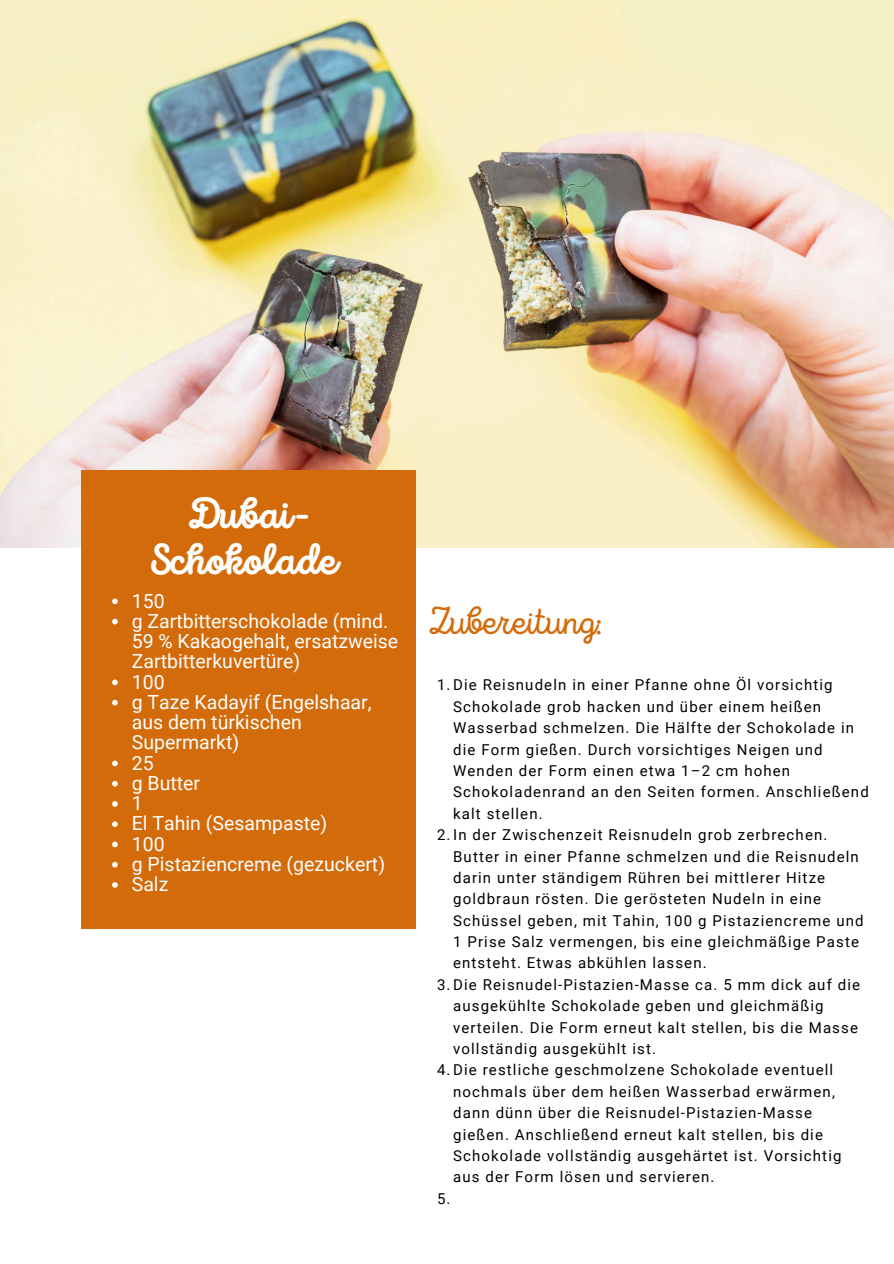
<style>
.page{position:relative;width:894px;height:1264px;background:#fff}
.page>*{position:absolute;margin:0;border:0;box-sizing:border-box;transform-origin:0 0}
.t1{font:700 42.45px/46.2px "Intro Script";color:#fff;text-align:center}
.t2{font:39.15px "Intro Script";color:#d36b0a}
.t3{font:19.5px/20.2px "Roboto";color:#fff}
.t4{font:15px "Roboto";letter-spacing:.075em;color:#000}
</style>
<div class="page">
<img style="left:0;top:0;width:893px;height:547px">
<div style="left:82px;top:470px;width:334px;height:458px;background:#d36b0a"></div>
<svg style="left:112px;top:598px;width:6px;height:6px"></svg>
<svg style="left:112px;top:618px;width:6px;height:6px"></svg>
<svg style="left:112px;top:679px;width:6px;height:6px"></svg>
<svg style="left:112px;top:699px;width:6px;height:6px"></svg>
<svg style="left:112px;top:760px;width:6px;height:6px"></svg>
<svg style="left:112px;top:780px;width:6px;height:6px"></svg>
<svg style="left:112px;top:801px;width:6px;height:5px"></svg>
<svg style="left:112px;top:821px;width:6px;height:6px"></svg>
<svg style="left:112px;top:841px;width:6px;height:6px"></svg>
<svg style="left:112px;top:861px;width:6px;height:6px"></svg>
<svg style="left:112px;top:882px;width:6px;height:5px"></svg>
<h1 class="t1" style="left:149px;top:491px;width:190px">Dubai-<br>Schokolade</h1>
<h3 class="t3" style="left:132px;top:589px;width:268px">150<br>g Zartbitterschokolade (mind.<br>59 % Kakaogehalt, ersatzweise<br>Zartbitterkuvertüre)<br>100<br>g Taze Kadayif (Engelshaar, aus dem türkischen<br>Supermarkt)<br>25<br>g Butter<br>1<br>El Tahin (Sesampaste)<br>100<br>g Pistaziencreme (gezuckert)<br>Salz</h3>
<h2 class="t2" style="left:427px;top:598px;width:176px">Zubereitung:</h2>
<p class="t4" style="left:437px;top:674px;width:397px">1.Die Reisnudeln in einer Pfanne ohne Öl vorsichtig</p>
<p class="t4" style="left:453px;top:696px;width:369px">Schokolade grob hacken und über einem heißen</p>
<p class="t4" style="left:453px;top:717px;width:402px">Wasserbad schmelzen. Die Hälfte der Schokolade in</p>
<p class="t4" style="left:453px;top:738px;width:371px">die Form gießen. Durch vorsichtiges Neigen und</p>
<p class="t4" style="left:453px;top:760px;width:338px">Wenden der Form einen etwa 1–2 cm hohen</p>
<p class="t4" style="left:453px;top:781px;width:417px">Schokoladenrand an den Seiten formen. Anschließend</p>
<p class="t4" style="left:453px;top:803px;width:91px">kalt stellen.</p>
<p class="t4" style="left:437px;top:824px;width:392px">2.In der Zwischenzeit Reisnudeln grob zerbrechen.</p>
<p class="t4" style="left:453px;top:845px;width:407px">Butter in einer Pfanne schmelzen und die Reisnudeln</p>
<p class="t4" style="left:453px;top:867px;width:373px">darin unter ständigem Rühren bei mittlerer Hitze</p>
<p class="t4" style="left:453px;top:888px;width:369px">goldbraun rösten. Die gerösteten Nudeln in eine</p>
<p class="t4" style="left:453px;top:909px;width:412px">Schüssel geben, mit Tahin, 100 g Pistaziencreme und</p>
<p class="t4" style="left:453px;top:931px;width:407px">1 Prise Salz vermengen, bis eine gleichmäßige Paste</p>
<p class="t4" style="left:453px;top:952px;width:255px">entsteht. Etwas abkühlen lassen.</p>
<p class="t4" style="left:437px;top:974px;width:424px">3.Die Reisnudel-Pistazien-Masse ca. 5 mm dick auf die</p>
<p class="t4" style="left:453px;top:995px;width:372px">ausgekühlte Schokolade geben und gleichmäßig</p>
<p class="t4" style="left:453px;top:1016px;width:406px">verteilen. Die Form erneut kalt stellen, bis die Masse</p>
<p class="t4" style="left:453px;top:1038px;width:204px">vollständig ausgekühlt ist.</p>
<p class="t4" style="left:437px;top:1059px;width:397px">4.Die restliche geschmolzene Schokolade eventuell</p>
<p class="t4" style="left:453px;top:1080px;width:383px">nochmals über dem heißen Wasserbad erwärmen,</p>
<p class="t4" style="left:453px;top:1102px;width:360px">dann dünn über die Reisnudel-Pistazien-Masse</p>
<p class="t4" style="left:453px;top:1123px;width:371px">gießen. Anschließend erneut kalt stellen, bis die</p>
<p class="t4" style="left:453px;top:1145px;width:390px">Schokolade vollständig ausgehärtet ist. Vorsichtig</p>
<p class="t4" style="left:453px;top:1166px;width:263px">aus der Form lösen und servieren.</p>
<p class="t4" style="left:437px;top:1187px;width:15px">5.</p>
</div>
